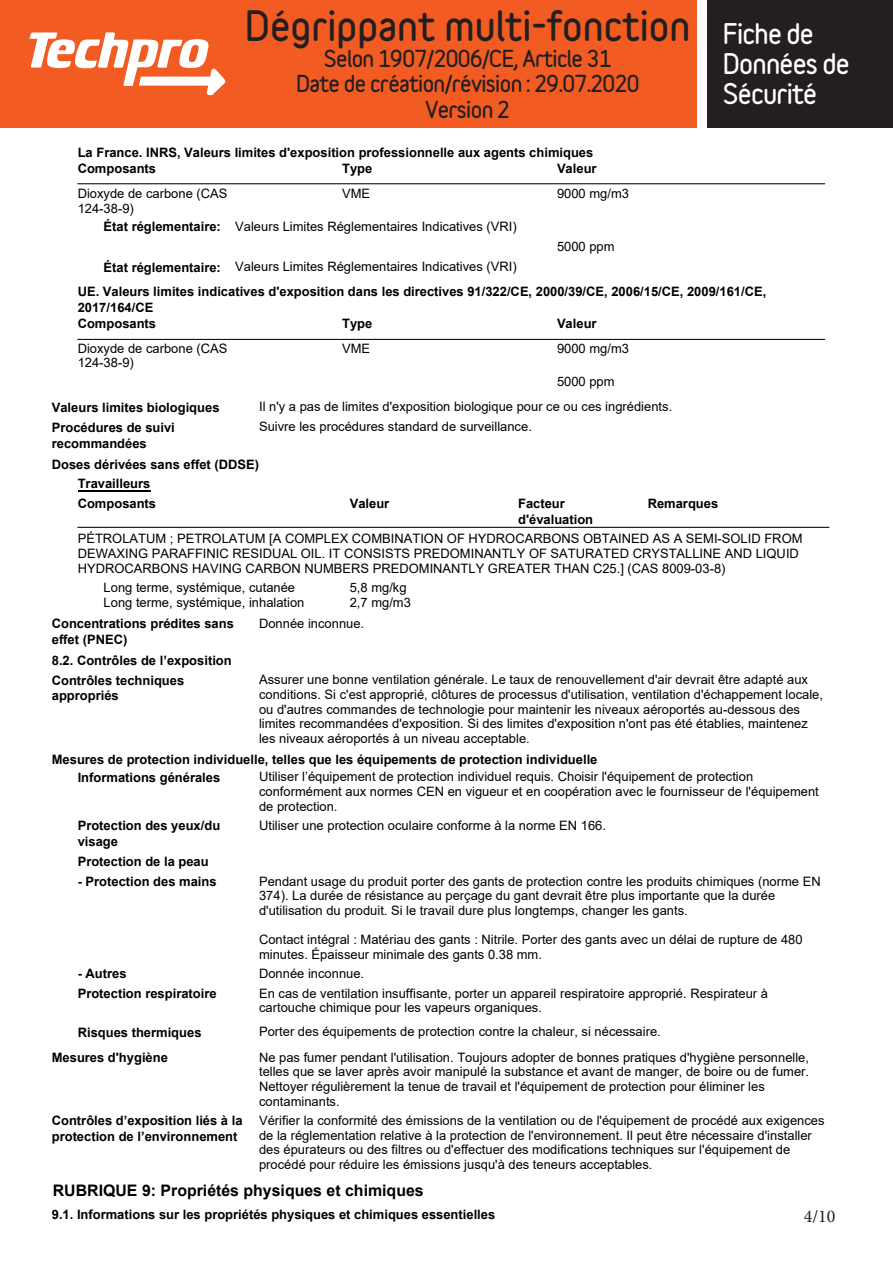
<style>
.page{position:relative;width:893px;height:1263px;background:#fff}
.page>*{position:absolute;margin:0;border:0;box-sizing:border-box;transform-origin:0 0}
.t1{font:900 37.5px "Variable";color:#231f20}
.t2{font:900 25.5px/30px "Variable";letter-spacing:-.03em;color:#fff}
.t3{font:900 21px/25.5px "Variable";letter-spacing:-.03em;color:#231f20;text-align:center}
.t4{font:18px "Minion Pro";color:#231f20}
.t5{font:700 15.9px "Arial";color:#000001}
.t6{font:12.9px/14.7px "Arial";color:#000001}
.t7{font:700 12.9px/15.6px "Arial";color:#000001}
.s1{font-weight:700}
.s2{font-weight:400}
</style>
<div class="page">
<div style="left:0;top:0;width:723px;height:128px;background:#f25b21"></div>
<div style="left:702px;top:0;width:191px;height:128px;background:#231f20"></div>
<div style="left:697px;top:0;width:10px;height:128px;background:#fff"></div>
<svg style="left:29px;top:32px;width:197px;height:63px"></svg>
<hr style="left:78px;top:183px;width:747px;height:1px;background:#000001">
<hr style="left:78px;top:339px;width:747px;height:1px;background:#000001">
<hr style="left:78px;top:490px;width:73px;height:1px;background:#000001">
<hr style="left:78px;top:527px;width:751px;height:1px;background:#000001">
<h1 class="t1" style="left:245px;top:1px;width:447px">Dégrippant multi-fonction</h1>
<h3 class="t3" style="left:296px;top:45px;width:345px">Selon 1907/2006/CE, Article 31<br>Date de création/révision : 29.07.2020<br>Version 2</h3>
<p class="t7" style="left:78px;top:144px;width:517px;line-height:16px">La France. INRS, Valeurs limites d'exposition professionnelle aux agents chimiques<br>Composants</p>
<p class="t7" style="left:342px;top:161px;width:32px">Type</p>
<p class="t7" style="left:557px;top:161px;width:41px">Valeur</p>
<h2 class="t2" style="left:723px;top:19px;width:128px">Fiche de<br>Données de<br>Sécurité</h2>
<p class="t6" style="left:78px;top:186px;width:151px">Dioxyde de carbone (CAS</p>
<p class="t6" style="left:342px;top:186px;width:30px">VME</p>
<p class="t6" style="left:557px;top:186px;width:73px">9000 mg/m3</p>
<p class="t6" style="left:104px;top:199px;width:415px;line-height:18px;text-indent:-26px">124-38-9)<br><span class="s1">État réglementaire:</span> Valeurs Limites Réglementaires Indicatives (VRI)</p>
<p class="t6" style="left:557px;top:239px;width:59px">5000 ppm</p>
<p class="t7" style="left:78px;top:254px;width:690px;line-height:24.9px;text-indent:26px">État réglementaire: <span class="s2">Valeurs Limites Réglementaires Indicatives (VRI)<br></span>UE. Valeurs limites indicatives d'exposition dans les directives 91/322/CE, 2000/39/CE, 2006/15/CE, 2009/161/CE,</p>
<p class="t7" style="left:78px;top:299px;width:80px;line-height:16.8px">2017/164/CE<br>Composants</p>
<p class="t7" style="left:342px;top:316px;width:32px">Type</p>
<p class="t7" style="left:557px;top:316px;width:41px">Valeur</p>
<p class="t6" style="left:78px;top:341px;width:151px">Dioxyde de carbone (CAS</p>
<p class="t6" style="left:342px;top:341px;width:30px">VME</p>
<p class="t6" style="left:557px;top:341px;width:73px">9000 mg/m3</p>
<p class="t6" style="left:78px;top:355px;width:58px">124-38-9)</p>
<p class="t6" style="left:557px;top:374px;width:59px">5000 ppm</p>
<p class="t7" style="left:52px;top:400px;width:169px">Valeurs limites biologiques</p>
<p class="t6" style="left:259px;top:399px;width:415px">Il n'y a pas de limites d'exposition biologique pour ce ou ces ingrédients.</p>
<p class="t7" style="left:52px;top:420px;width:125px">Procédures de suivi</p>
<p class="t6" style="left:259px;top:419px;width:274px">Suivre les procédures standard de surveillance.</p>
<p class="t7" style="left:52px;top:433px;width:209px;line-height:21px">recommandées<br>Doses dérivées sans effet (DDSE)</p>
<p class="t7" style="left:78px;top:476px;width:74px">Travailleurs</p>
<p class="t7" style="left:518px;top:496px;width:48px">Facteur</p>
<p class="t7" style="left:648px;top:496px;width:72px">Remarques</p>
<p class="t7" style="left:518px;top:512px;width:77px">d'évaluation</p>
<p class="t7" style="left:78px;top:496px;width:80px">Composants</p>
<p class="t7" style="left:350px;top:496px;width:41px">Valeur</p>
<p class="t6" style="left:78px;top:531px;width:726px">PÉTROLATUM ; PETROLATUM [A COMPLEX COMBINATION OF HYDROCARBONS OBTAINED AS A SEMI-SOLID FROM<br>DEWAXING PARAFFINIC RESIDUAL OIL. IT CONSISTS PREDOMINANTLY OF SATURATED CRYSTALLINE AND LIQUID<br>HYDROCARBONS HAVING CARBON NUMBERS PREDOMINANTLY GREATER THAN C25.] (CAS 8009-03-8)</p>
<p class="t6" style="left:104px;top:580px;width:193px">Long terme, systémique, cutanée</p>
<p class="t6" style="left:350px;top:580px;width:58px">5,8 mg/kg</p>
<p class="t6" style="left:104px;top:595px;width:202px">Long terme, systémique, inhalation</p>
<p class="t6" style="left:350px;top:595px;width:63px">2,7 mg/m3</p>
<p class="t7" style="left:52px;top:616px;width:184px">Concentrations prédites sans effet (PNEC)</p>
<p class="t6" style="left:259px;top:615px;width:107px">Donnée inconnue.</p>
<p class="t7" style="left:52px;top:652px;width:181px">8.2. Contrôles de l’exposition</p>
<p class="t6" style="left:259px;top:672px;width:565px">Assurer une bonne ventilation générale. Le taux de renouvellement d'air devrait être adapté aux conditions. Si c'est approprié, clôtures de processus d'utilisation, ventilation d'échappement locale, ou d'autres commandes de technologie pour maintenir les niveaux aéroportés au-dessous des limites recommandées d'exposition. Si des limites d'exposition n'ont pas été établies, maintenez les niveaux aéroportés à un niveau acceptable.</p>
<p class="t7" style="left:52px;top:672px;width:134px">Contrôles techniques appropriés</p>
<p class="t7" style="left:52px;top:752px;width:547px">Mesures de protection individuelle, telles que les équipements de protection individuelle</p>
<p class="t6" style="left:259px;top:769px;width:561px">Utiliser l’équipement de protection individuel requis. Choisir l'équipement de protection conformément aux normes CEN en vigueur et en coopération avec le fournisseur de l'équipement de protection.</p>
<p class="t7" style="left:78px;top:770px;width:144px">Informations générales</p>
<p class="t7" style="left:78px;top:818px;width:144px">Protection des yeux/du</p>
<p class="t6" style="left:259px;top:818px;width:348px">Utiliser une protection oculaire conforme à la norme EN 166.</p>
<p class="t7" style="left:78px;top:831px;width:133px;line-height:20.1px">visage<br>Protection de la peau</p>
<p class="t6" style="left:259px;top:873px;width:563px">Pendant usage du produit porter des gants de protection contre les produits chimiques (norme EN<br>374). La durée de résistance au perçage du gant devrait être plus importante que la durée d'utilisation du produit. Si le travail dure plus longtemps, changer les gants.</p>
<p class="t6" style="left:259px;top:932px;width:545px">Contact intégral : Matériau des gants : Nitrile. Porter des gants avec un délai de rupture de 480 minutes. Épaisseur minimale des gants 0.38 mm.</p>
<p class="t7" style="left:78px;top:874px;width:140px">- Protection des mains</p>
<p class="t7" style="left:78px;top:966px;width:50px">- Autres</p>
<p class="t6" style="left:259px;top:963px;width:510px;line-height:20.1px">Donnée inconnue.<br>En cas de ventilation insuffisante, porter un appareil respiratoire approprié. Respirateur à</p>
<p class="t6" style="left:259px;top:1000px;width:284px">cartouche chimique pour les vapeurs organiques.</p>
<p class="t7" style="left:78px;top:986px;width:140px">Protection respiratoire</p>
<p class="t7" style="left:78px;top:1024px;width:125px">Risques thermiques</p>
<p class="t6" style="left:259px;top:1019px;width:551px;line-height:25.5px">Porter des équipements de protection contre la chaleur, si nécessaire.<br>Ne pas fumer pendant l'utilisation. Toujours adopter de bonnes pratiques d'hygiène personnelle,</p>
<p class="t6" style="left:259px;top:1064px;width:552px">telles que se laver après avoir manipulé la substance et avant de manger, de boire ou de fumer.<br>Nettoyer régulièrement la tenue de travail et l'équipement de protection pour éliminer les contaminants.</p>
<p class="t7" style="left:52px;top:1050px;width:118px">Mesures d'hygiène</p>
<p class="t7" style="left:52px;top:1113px;width:192px">Contrôles d’exposition liés à la protection de l’environnement</p>
<p class="t6" style="left:259px;top:1113px;width:567px">Vérifier la conformité des émissions de la ventilation ou de l'équipement de procédé aux exigences de la réglementation relative à la protection de l'environnement. Il peut être nécessaire d'installer des épurateurs ou des filtres ou d'effectuer des modifications techniques sur l'équipement de procédé pour réduire les émissions jusqu'à des teneurs acceptables.</p>
<p class="t5" style="left:53px;top:1179px;width:372px">RUBRIQUE 9: Propriétés physiques et chimiques</p>
<p class="t7" style="left:52px;top:1207px;width:445px">9.1. Informations sur les propriétés physiques et chimiques essentielles</p>
<h3 class="t4" style="left:804px;top:1204px;width:33px">4/10</h3>
</div>
